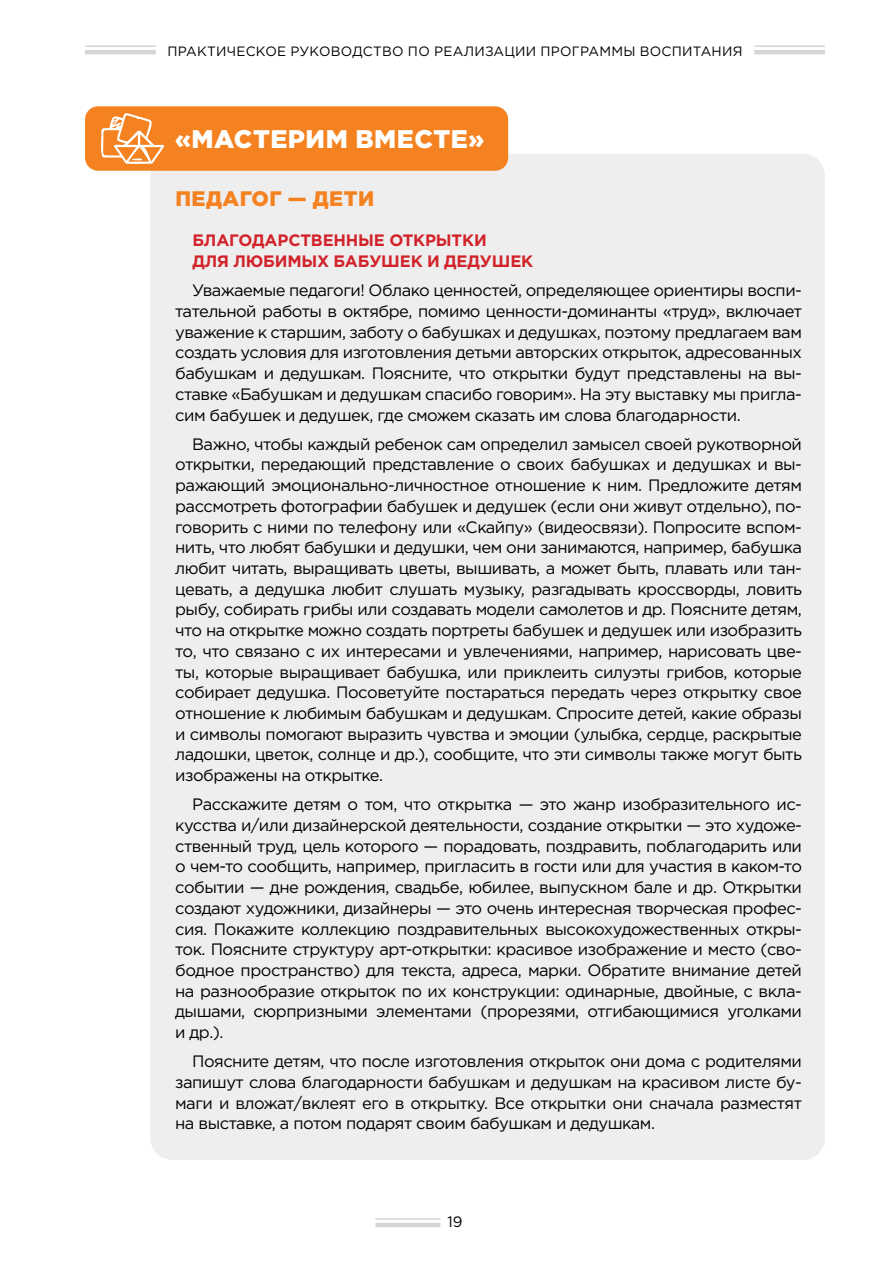
<style>
.page{position:relative;width:893px;height:1263px;background:#fff}
.page>*{position:absolute;margin:0;border:0;box-sizing:border-box;transform-origin:0 0}
.t1{font:900 25.5px "Gotham Pro";letter-spacing:.02em;color:#fff}
.t2{font:900 21px "Gotham Pro";letter-spacing:.02em;color:#f58220}
.t3{font:16.5px/20.7px "Gotham Pro";letter-spacing:-.03em;color:#000;text-align:justify}
.t4{font:700 16.5px/20.7px "Gotham Pro";letter-spacing:-.01em;color:#d2232a}
.t5{font:15px "Gotham Pro";color:#000}
.t6{font:13.5px "Gotham Pro";letter-spacing:.02em;color:#000}
</style>
<div class="page">
<hr style="left:754px;top:45px;width:71px;height:2px;background:#d3d5d6">
<hr style="left:754px;top:50px;width:71px;height:4px;background:#d3d5d6">
<hr style="left:375px;top:1218px;width:65px;height:2px;background:#d3d5d6">
<hr style="left:375px;top:1223px;width:65px;height:4px;background:#d3d5d6">
<hr style="left:85px;top:45px;width:71px;height:2px;background:#d3d5d6">
<hr style="left:85px;top:50px;width:71px;height:4px;background:#d3d5d6">
<div style="left:150px;top:154px;width:675px;height:1006px;background:#ebebec;border-radius:22px"></div>
<div style="left:85px;top:106px;width:423px;height:65px;background:#f58220;border-radius:13px"></div>
<svg style="left:101px;top:113px;width:64px;height:51px"></svg>
<p class="t6" style="left:167px;top:44px;width:577px">ПРАКТИЧЕСКОЕ РУКОВОДСТВО ПО РЕАЛИЗАЦИИ ПРОГРАММЫ ВОСПИТАНИЯ</p>
<h1 class="t1" style="left:175px;top:124px;width:310px">«МАСТЕРИМ ВМЕСТЕ»</h1>
<p class="t2" style="left:175px;top:186px;width:200px">ПЕДАГОГ — ДЕТИ</p>
<p class="t4" style="left:192px;top:230px;width:342px">БЛАГОДАРСТВЕННЫЕ ОТКРЫТКИ<br>ДЛЯ ЛЮБИМЫХ БАБУШЕК И ДЕДУШЕК</p>
<p class="t3" style="left:175px;top:280px;width:628px;text-indent:17px">Уважаемые педагоги! Облако ценностей, определяющее ориентиры воспи&shy;тательной работы в октябре, помимо ценности-доминанты «труд», включает уважение к старшим, заботу о бабушках и дедушках, поэтому предлагаем вам создать условия для изготовления детьми авторских открыток, адресованных бабушкам и дедушкам. Поясните, что открытки будут представлены на вы&shy;ставке «Бабушкам и дедушкам спасибо говорим». На эту выставку мы пригла&shy;сим бабушек и дедушек, где сможем сказать им слова благодарности.</p>
<p class="t3" style="left:175px;top:433px;width:628px;text-indent:17px">Важно, чтобы каждый ребенок сам определил замысел своей рукотворной открытки, передающий представление о своих бабушках и дедушках и вы&shy;ражающий эмоционально-личностное отношение к ним. Предложите детям рассмотреть фотографии бабушек и дедушек (если они живут отдельно), по&shy;говорить с ними по телефону или «Скайпу» (видеосвязи). Попросите вспом&shy;нить, что любят бабушки и дедушки, чем они занимаются, например, бабушка любит читать, выращивать цветы, вышивать, а может быть, плавать или тан&shy;цевать, а дедушка любит слушать музыку, разгадывать кроссворды, ловить рыбу, собирать грибы или создавать модели самолетов и др. Поясните детям, что на открытке можно создать портреты бабушек и дедушек или изобразить то, что связано с их интересами и увлечениями, например, нарисовать цве&shy;ты, которые выращивает бабушка, или приклеить силуэты грибов, которые собирает дедушка. Посоветуйте постараться передать через открытку свое отношение к любимым бабушкам и дедушкам. Спросите детей, какие образы и символы помогают выразить чувства и эмоции (улыбка, сердце, раскрытые ладошки, цветок, солнце и др.), сообщите, что эти символы также могут быть изображены на открытке.</p>
<p class="t3" style="left:175px;top:794px;width:628px;text-indent:17px">Расскажите детям о том, что открытка — это жанр изобразительного ис&shy;кусства и/или дизайнерской деятельности, создание открытки — это художе&shy;ственный труд, цель которого — порадовать, поздравить, поблагодарить или о чем-то сообщить, например, пригласить в гости или для участия в каком-то событии — дне рождения, свадьбе, юбилее, выпускном бале и др. Открытки создают художники, дизайнеры — это очень интересная творческая профес&shy;сия. Покажите коллекцию поздравительных высокохудожественных откры&shy;ток. Поясните структуру арт-открытки: красивое изображение и место (сво&shy;бодное пространство) для текста, адреса, марки. Обратите внимание детей на разнообразие открыток по их конструкции: одинарные, двойные, с вкла&shy;дышами, сюрпризными элементами (прорезями, отгибающимися уголками и др.).</p>
<p class="t3" style="left:175px;top:1051px;width:628px;text-indent:17px">Поясните детям, что после изготовления открыток они дома с родителями запишут слова благодарности бабушкам и дедушкам на красивом листе бу&shy;маги и вложат/вклеят его в открытку. Все открытки они сначала разместят на выставке, а потом подарят своим бабушкам и дедушкам.</p>
<p class="t5" style="left:447px;top:1213px;width:17px">19</p>
</div>
